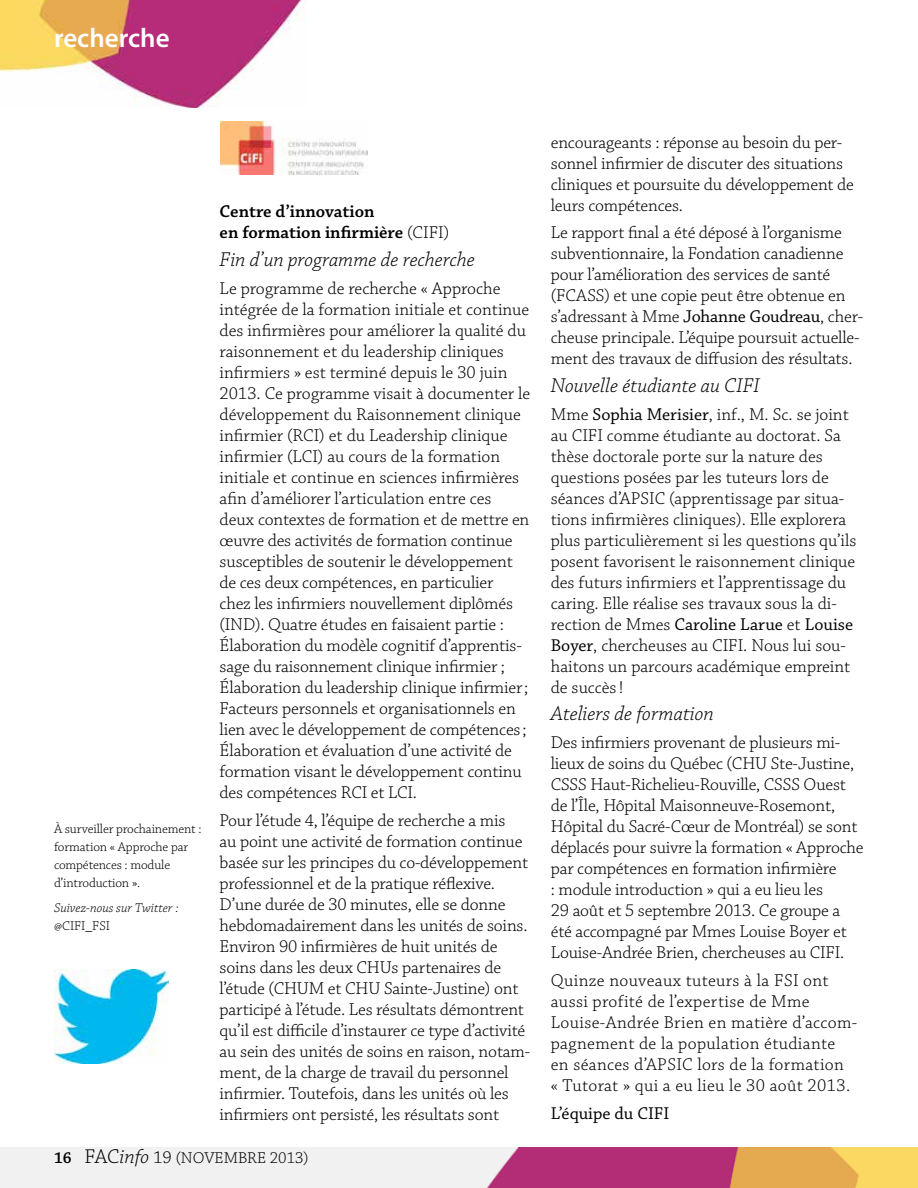
<style>
.page{position:relative;width:918px;height:1188px;background:#fff}
.page>*{position:absolute;margin:0;border:0;box-sizing:border-box;transform-origin:0 0}
.t1{font:600 27px "Myriad Pro";color:#fff}
.t2{font:italic 300 21px "Chaparral Pro";color:#000}
.t3{font:300 18px/21px "Chaparral Pro";letter-spacing:-.01em;color:#000}
.t4{font:300 18px/21px "Chaparral Pro";letter-spacing:.02em;color:#000}
.t5{font:600 18px/21.6px "Chaparral Pro";color:#000}
.t6{font:18px "Chaparral Pro";color:#000}
.t7{font:300 16.5px "Chaparral Pro";color:#000}
.t8{font:300 13.5px/18px "Chaparral Pro";letter-spacing:-.01em;color:#000}
.t9{font:italic 300 13.5px "Chaparral Pro";color:#000}
.s1{font-weight:300}
.s2{font-weight:600}
.s3{font-size:21px}
.s4{font-style:italic;font-size:21px}
.s5{font-size:18px}
.s6{font-weight:400}
</style>
<div class="page">
<img style="left:0;top:1148px;width:918px;height:40px">
<img style="left:0;top:0;width:307px;height:108px">
<img style="left:220px;top:122px;width:147px;height:53px">
<img style="left:54px;top:970px;width:115px;height:93px">
<h1 class="t1" style="left:54px;top:21px;width:117px">recherche</h1>
<p class="t8" style="left:54px;top:821px;width:149px">À surveiller prochainement : formation « Approche par compétences : module d’introduction ».</p>
<p class="t9" style="left:54px;top:901px;width:126px">Suivez-nous sur Twitter :</p>
<p class="t8" style="left:54px;top:918px;width:58px">@CIFI_FSI</p>
<p class="t5" style="left:220px;top:201px;width:231px">Centre d’innovation<br>en formation infirmière <span class="s1">(CIFI)</span></p>
<p class="t2" style="left:220px;top:248px;width:257px">Fin d’un programme de recherche</p>
<p class="t3" style="left:220px;top:279px;width:312px">Le programme de recherche « Approche intégrée de la formation initiale et continue des infirmières pour améliorer la qualité du raisonnement et du leadership cliniques infirmiers » est terminé depuis le 30 juin 2013. Ce programme visait à documenter le développement du Raisonnement clinique infirmier (RCI) et du Leadership clinique infirmier (LCI) au cours de la formation initiale et continue en sciences infirmières afin d’améliorer l’articulation entre ces deux contextes de formation et de mettre en œuvre des activités de formation continue susceptibles de soutenir le développement de ces deux compétences, en particulier<br>chez les infirmiers nouvellement diplômés (IND). Quatre études en faisaient partie :<br>Élaboration du modèle cognitif d’apprentis&shy;sage du raisonnement clinique infirmier ; Élaboration du leadership clinique infirmier; Facteurs personnels et organisationnels en lien avec le développement de compétences; Élaboration et évaluation d’une activité de formation visant le développement continu des compétences RCI et LCI.</p>
<p class="t3" style="left:220px;top:810px;width:312px">Pour l’étude 4, l’équipe de recherche a mis<br>au point une activité de formation continue basée sur les principes du co-développement professionnel et de la pratique réflexive.<br>D’une durée de 30 minutes, elle se donne hebdomadairement dans les unités de soins.<br>Environ 90 infirmières de huit unités de soins dans les deux CHUs partenaires de l’étude (CHUM et CHU Sainte-Justine) ont participé à l’étude. Les résultats démontrent qu’il est difficile d’instaurer ce type d’activité au sein des unités de soins en raison, notam&shy;ment, de la charge de travail du personnel infirmier. Toutefois, dans les unités où les infirmiers ont persisté, les résultats sont</p>
<p class="t7" style="left:54px;top:1149px;width:256px"><span class="s2">16</span> <span class="s3">FAC</span><span class="s4">info</span> <span class="s5">19</span> (novembre 2013)</p>
<p class="t3" style="left:551px;top:132px;width:305px">encourageants : réponse au besoin du per&shy;sonnel infirmier de discuter des situations cliniques et poursuite du développement de leurs compétences.</p>
<p class="t3" style="left:551px;top:223px;width:314px">Le rapport final a été déposé à l’organisme subventionnaire, la Fondation canadienne pour l’amélioration des services de santé (FCASS) et une copie peut être obtenue en s’adressant à Mme <span class="s6">Johanne Goudreau</span>, cher&shy;cheuse principale. L’équipe poursuit actuelle&shy;ment des travaux de diffusion des résultats.</p>
<p class="t2" style="left:551px;top:374px;width:210px">Nouvelle étudiante au CIFI</p>
<p class="t3" style="left:551px;top:404px;width:307px">Mme <span class="s6">Sophia Merisier</span>, inf., M. Sc. se joint au CIFI comme étudiante au doctorat. Sa thèse doctorale porte sur la nature des questions posées par les tuteurs lors de séances d’APSIC (apprentissage par situa&shy;tions infirmières cliniques). Elle explorera plus particulièrement si les questions qu’ils posent favorisent le raisonnement clinique des futurs infirmiers et l’apprentissage du caring. Elle réalise ses travaux sous la di&shy;rection de Mmes <span class="s6">Caroline Larue</span> et <span class="s6">Louise Boyer</span>, chercheuses au CIFI. Nous lui sou&shy;haitons un parcours académique empreint de succès!</p>
<p class="t2" style="left:551px;top:702px;width:165px">Ateliers de formation</p>
<p class="t3" style="left:551px;top:733px;width:314px">Des infirmiers provenant de plusieurs mi&shy;lieux de soins du Québec (CHU Ste-Justine, CSSS Haut-Richelieu-Rouville, CSSS Ouest de l’Île, Hôpital Maisonneuve-Rosemont, Hôpital du Sacré-Cœur de Montréal) se sont déplacés pour suivre la formation « Approche par compétences en formation infirmière<br>: module introduction » qui a eu lieu les<br>29 août et 5 septembre 2013. Ce groupe a été accompagné par Mmes Louise Boyer et Louise-Andrée Brien, chercheuses au CIFI.</p>
<p class="t4" style="left:551px;top:970px;width:308px">Quinze nouveaux tuteurs à la FSI ont aussi profité de l’expertise de Mme Louise-Andrée Brien en matière d’accom&shy;pagnement de la population étudiante en séances d’APSIC lors de la formation<br>« Tutorat » qui a eu lieu le 30 août 2013.</p>
<p class="t6" style="left:551px;top:1103px;width:120px">L’équipe du CIFI</p>
</div>
